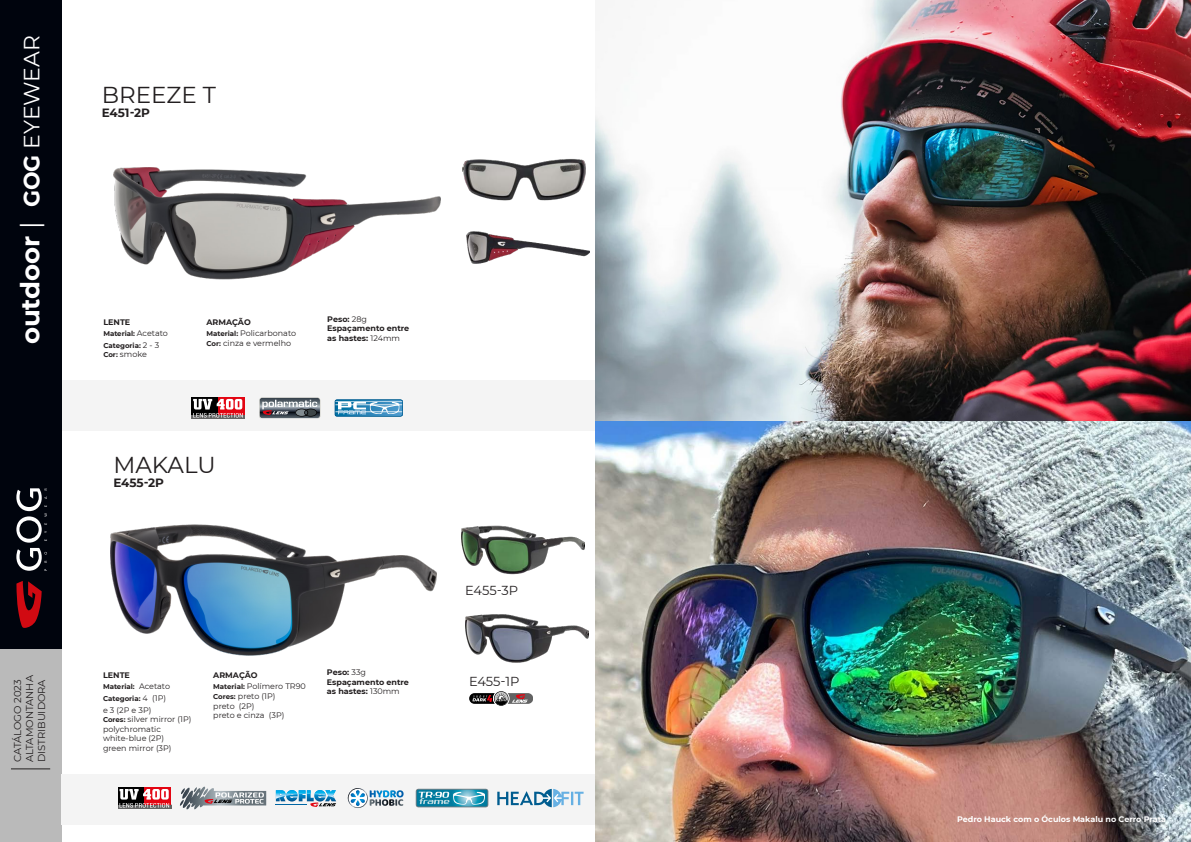
<style>
.page{position:relative;width:1191px;height:842px;background:#fff}
.page>*{position:absolute;margin:0;border:0;box-sizing:border-box;transform-origin:0 0}
.t1{font:700 26px "Montserrat";color:#fff}
.descrições{font:23px "Montserrat";color:#231f20}
.descrições-2{font:13px "Montserrat";letter-spacing:-.005em;color:#231f20}
.descrições-3{font:700 12px "Montserrat";color:#231f20}
.t2{font:10px/12px "Montserrat";color:#231f20}
.descrições-4{font:8px "Montserrat";color:#231f20}
.descrições-5{font:700 8px "Montserrat";color:#231f20}
.descrições-6{font:700 8px "Montserrat";color:#fff}
.descrições-7{font:700 7px "Montserrat";color:#231f20}
.s1{font-weight:400}
.s2{font-size:22px}
.s3{font-weight:400;font-size:22px}
.s4{font-weight:400;font-size:8px}
.s5{font-weight:700;font-size:7px}
</style>
<div class="page">
<div style="left:1px;top:0;width:61px;height:649px;background:#00040d"></div>
<div style="left:0;top:649px;width:61px;height:193px;background:#bababa"></div>
<hr style="left:11px;top:768px;width:39px;height:1px;background:#231f20">
<svg style="left:16px;top:488px;width:31px;height:83px"></svg>
<svg style="left:16px;top:581px;width:26px;height:47px"></svg>
<div style="left:62px;top:381px;width:534px;height:50px;background:#f4f4f4"></div>
<img style="left:114px;top:167px;width:327px;height:113px">
<img style="left:462px;top:159px;width:124px;height:42px">
<img style="left:466px;top:231px;width:123px;height:33px">
<svg style="left:191px;top:397px;width:27px;height:2px"></svg>
<div style="left:218px;top:397px;width:27px;height:18px;background:#e30512"></div>
<svg style="left:191px;top:399px;width:54px;height:19px"></svg>
<svg style="left:335px;top:399px;width:67px;height:18px"></svg>
<img style="left:259px;top:397px;width:61px;height:21px">
<svg style="left:262px;top:400px;width:55px;height:17px"></svg>
<div style="left:61px;top:774px;width:534px;height:50px;background:#f4f4f4"></div>
<img style="left:110px;top:524px;width:327px;height:132px">
<img style="left:465px;top:614px;width:123px;height:49px">
<img style="left:461px;top:525px;width:123px;height:50px">
<svg style="left:469px;top:691px;width:64px;height:15px"></svg>
<div style="left:118px;top:787px;width:26px;height:18px;background:#000"></div>
<div style="left:144px;top:787px;width:27px;height:18px;background:#e30512"></div>
<svg style="left:118px;top:789px;width:53px;height:20px"></svg>
<img style="left:180px;top:787px;width:86px;height:23px">
<svg style="left:205px;top:792px;width:59px;height:12px"></svg>
<svg style="left:310px;top:802px;width:26px;height:5px"></svg>
<img style="left:276px;top:799px;width:60px;height:2px">
<img style="left:276px;top:790px;width:60px;height:9px">
<img style="left:276px;top:804px;width:31px;height:1px">
<img style="left:370px;top:799px;width:33px;height:7px">
<img style="left:370px;top:790px;width:33px;height:7px">
<img style="left:348px;top:788px;width:20px;height:20px">
<svg style="left:416px;top:789px;width:72px;height:18px"></svg>
<svg style="left:497px;top:789px;width:86px;height:18px"></svg>
<img style="left:595px;top:421px;width:595px;height:421px">
<img style="left:595px;top:0;width:595px;height:421px">
<p class="t1" style="left:11px;top:344px;width:311px;rotate:-90deg">outdoor <span class="s1">|</span> <span class="s2">GOG</span> <span class="s3">EYEWEAR</span></p>
<p class="descrições" style="left:102px;top:79px;width:116px">BREEZE T</p>
<p class="descrições-3" style="left:102px;top:104px;width:50px">E451-2P</p>
<p class="descrições-5" style="left:103px;top:316px;width:28px">LENTE</p>
<p class="descrições-7" style="left:103px;top:329px;width:66px">Material: <span class="s4">Acetato</span></p>
<p class="descrições-7" style="left:103px;top:340px;width:57px">Categoria: <span class="s4">2 - 3</span></p>
<p class="descrições-4" style="left:103px;top:349px;width:45px"><span class="s5">Cor:</span> smoke</p>
<p class="descrições-5" style="left:206px;top:316px;width:46px">ARMAÇÃO</p>
<p class="descrições-4" style="left:206px;top:328px;width:91px"><span class="s5">Material:</span> Policarbonato</p>
<p class="descrições-4" style="left:206px;top:337px;width:86px"><span class="s5">Cor:</span> cinza e vermelho</p>
<p class="descrições-5" style="left:327px;top:313px;width:41px">Peso: <span class="s1">28g</span></p>
<p class="descrições-5" style="left:327px;top:323px;width:84px">Espaçamento entre</p>
<p class="descrições-5" style="left:327px;top:332px;width:74px">as hastes: <span class="s1">124mm</span></p>
<p class="descrições" style="left:113px;top:449px;width:104px">MAKALU</p>
<p class="descrições-3" style="left:113px;top:474px;width:52px">E455-2P</p>
<p class="t2" style="left:11px;top:762px;width:89px;rotate:-90deg">CATÁLOGO 2023<br>ALTAMONTANHA<br>DISTRIBUIDORA</p>
<p class="descrições-5" style="left:103px;top:669px;width:28px">LENTE</p>
<p class="descrições-7" style="left:103px;top:682px;width:69px">Material: <span class="s4">Acetato</span></p>
<p class="descrições-7" style="left:103px;top:693px;width:64px">Categoria: <span class="s4">4 (1P)</span></p>
<p class="descrições-4" style="left:103px;top:704px;width:50px">e 3 (2P e 3P)</p>
<p class="descrições-4" style="left:103px;top:714px;width:90px"><span class="s5">Cores:</span> silver mirror (1P)</p>
<p class="descrições-4" style="left:103px;top:723px;width:59px">polychromatic</p>
<p class="descrições-4" style="left:103px;top:733px;width:63px">white-blue (2P)</p>
<p class="descrições-4" style="left:103px;top:743px;width:70px">green mirror (3P)</p>
<p class="descrições-5" style="left:213px;top:669px;width:46px">ARMAÇÃO</p>
<p class="descrições-4" style="left:213px;top:681px;width:94px"><span class="s5">Material:</span> Polímero TR90</p>
<p class="descrições-4" style="left:213px;top:691px;width:64px"><span class="s5">Cores:</span> preto (1P)</p>
<p class="descrições-4" style="left:213px;top:700px;width:43px">preto (2P)</p>
<p class="descrições-4" style="left:213px;top:710px;width:72px">preto e cinza (3P)</p>
<p class="descrições-5" style="left:327px;top:666px;width:41px">Peso: <span class="s1">33g</span></p>
<p class="descrições-5" style="left:327px;top:676px;width:84px">Espaçamento entre</p>
<p class="descrições-5" style="left:327px;top:685px;width:74px">as hastes: <span class="s1">130mm</span></p>
<p class="descrições-2" style="left:465px;top:581px;width:54px">E455-3P</p>
<p class="descrições-2" style="left:469px;top:672px;width:52px">E455-1P</p>
<p class="descrições-6" style="left:957px;top:814px;width:211px">Pedro Hauck com o Óculos Makalu no Cerro Prata</p>
</div>
